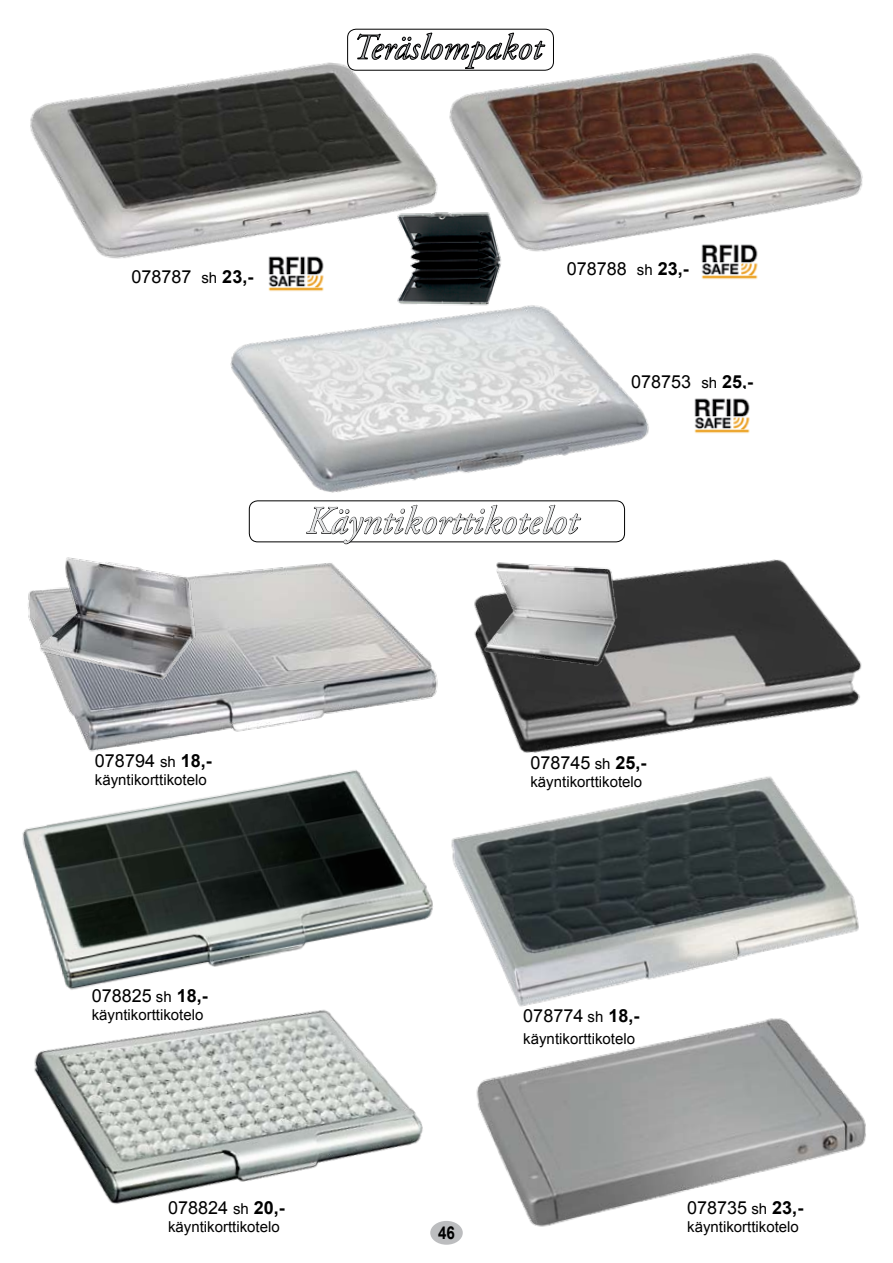
<style>
.page{position:relative;width:893px;height:1263px;background:#fff}
.page>*{position:absolute;margin:0;border:0;box-sizing:border-box;transform-origin:0 0}
.t1{font:italic 39px "Adobe Garamond Pro";color:#e6e7e8}
.t2{font:18px "Arial";color:#000}
.t3{font:700 17.7px "Arial";color:#000;scale:.85 1}
.t4{font:15px "Arial";color:#000}
.s1{font-size:15px}
.s2{font-weight:700}
</style>
<div class="page">
<div style="left:430px;top:1221px;width:33px;height:24px;background:#bcbdbf;border-radius:50%"></div>
<img style="left:22px;top:770px;width:411px;height:202px">
<img style="left:34px;top:972px;width:405px;height:270px">
<img style="left:435px;top:28px;width:428px;height:224px">
<img style="left:30px;top:62px;width:428px;height:197px">
<img style="left:200px;top:252px;width:449px;height:288px">
<div style="left:348px;top:29px;width:205px;height:41px;background:#fff;border-radius:9px"></div>
<div style="left:347px;top:29px;width:207px;height:41px;border:1px solid #000;border-radius:9px"></div>
<svg style="left:357px;top:33px;width:188px;height:37px"></svg>
<img style="left:694px;top:398px;width:56px;height:36px">
<img style="left:263px;top:248px;width:65px;height:52px">
<img style="left:697px;top:235px;width:65px;height:45px">
<img style="left:393px;top:209px;width:112px;height:105px">
<img style="left:451px;top:807px;width:408px;height:200px">
<img style="left:474px;top:511px;width:388px;height:296px">
<img style="left:483px;top:558px;width:137px;height:113px">
<img style="left:28px;top:563px;width:410px;height:189px">
<img style="left:35px;top:557px;width:164px;height:127px">
<div style="left:249px;top:501px;width:376px;height:41px;background:#fff;border-radius:9px"></div>
<div style="left:249px;top:501px;width:376px;height:41px;border:1px solid #000;border-radius:9px"></div>
<svg style="left:306px;top:504px;width:275px;height:40px"></svg>
<img style="left:476px;top:1018px;width:390px;height:209px">
<p class="t2" style="left:131px;top:265px;width:123px">078787 <span class="s1">sh</span> <span class="s2">23,-</span></p>
<p class="t2" style="left:567px;top:257px;width:123px">078788 <span class="s1">sh</span> <span class="s2">23,-</span></p>
<h1 class="t1" style="left:306px;top:497px;width:273px">Käyntikorttikotelot</h1>
<p class="t2" style="left:631px;top:370px;width:123px">078753 <span class="s1">sh</span> <span class="s2">25,-</span></p>
<p class="t2" style="left:95px;top:749px;width:118px">078794 <span class="s1">sh</span> <span class="s2">18,-</span></p>
<p class="t4" style="left:95px;top:770px;width:113px">käyntikorttikotelo</p>
<p class="t2" style="left:530px;top:751px;width:118px">078745 <span class="s1">sh</span> <span class="s2">25,-</span></p>
<p class="t4" style="left:530px;top:772px;width:113px">käyntikorttikotelo</p>
<p class="t2" style="left:92px;top:984px;width:118px">078825 <span class="s1">sh</span> <span class="s2">18,-</span></p>
<p class="t4" style="left:92px;top:1005px;width:113px">käyntikorttikotelo</p>
<p class="t2" style="left:523px;top:1004px;width:118px">078774 <span class="s1">sh</span> <span class="s2">18,-</span></p>
<p class="t4" style="left:523px;top:1029px;width:113px">käyntikorttikotelo</p>
<p class="t2" style="left:168px;top:1196px;width:118px">078824 <span class="s1">sh</span> <span class="s2">20,-</span></p>
<p class="t4" style="left:168px;top:1217px;width:113px">käyntikorttikotelo</p>
<p class="t3" style="left:438px;top:1221px;width:21px">46</p>
<p class="t2" style="left:687px;top:1195px;width:118px">078735 <span class="s1">sh</span> <span class="s2">23,-</span></p>
<p class="t4" style="left:687px;top:1216px;width:113px">käyntikorttikotelo</p>
</div>
